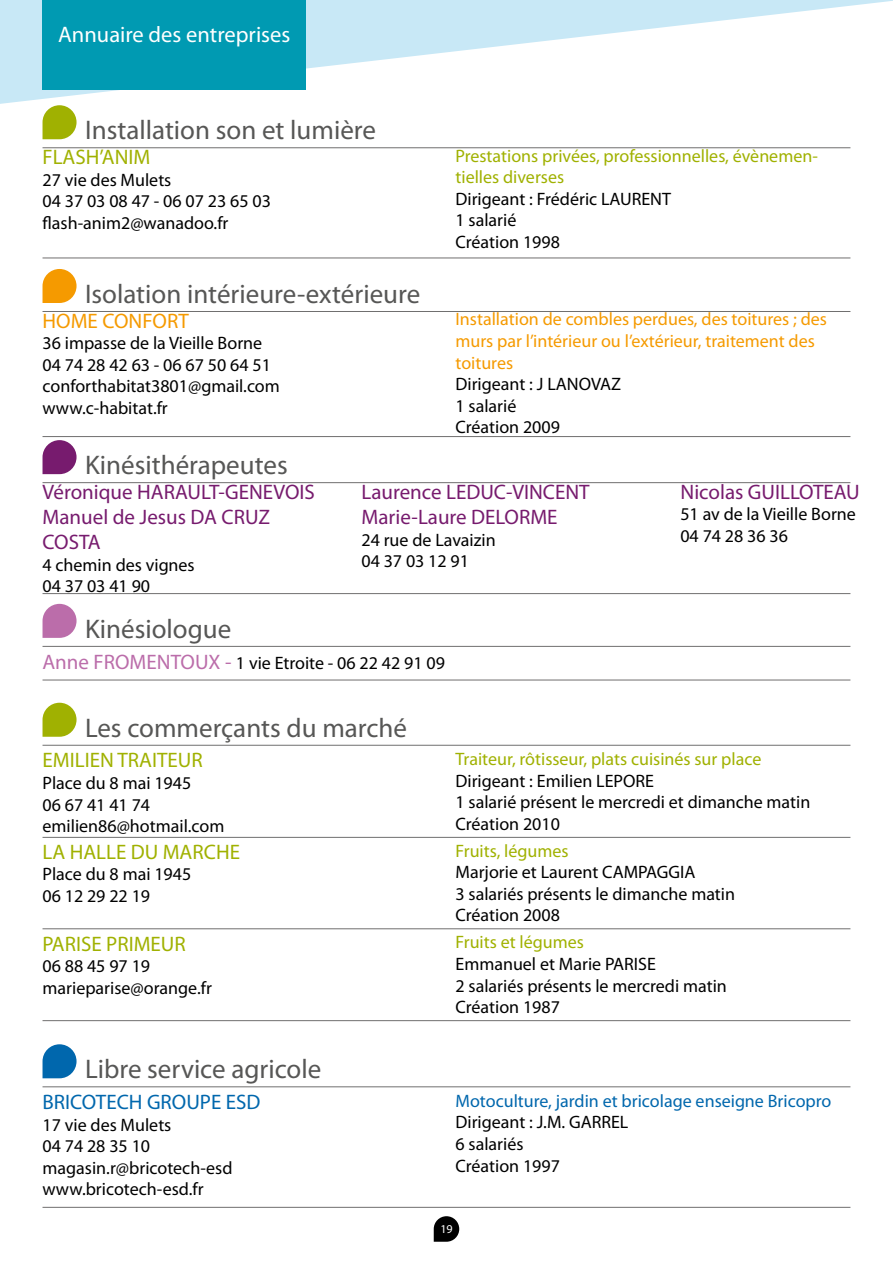
<style>
.page{position:relative;width:893px;height:1263px;background:#fff}
.page>*{position:absolute;margin:0;border:0;box-sizing:border-box;transform-origin:0 0}
.t1{font:27px "Myriad Pro";color:#575756}
.t2{font:22.5px "Myriad Pro";color:#fff}
.t3{font:21px/25.2px "Myriad Pro";color:#771b6e}
.t4{font:21px "Myriad Pro";color:#a0b101}
.t5{font:21px "Myriad Pro";color:#0067ad}
.t6{font:21px "Myriad Pro";color:#f59a00}
.t7{font:18px/21.6px "Myriad Pro";color:#000}
.t8{font:18px/21.6px "Myriad Pro";color:#a0b101}
.t9{font:18px/21.6px "Myriad Pro";color:#f59a00}
.t10{font:18px "Myriad Pro";color:#0067ad}
.t11{font:12px "Myriad Pro";color:#fff}
.s1{font-size:21px;color:#bb6daa}
</style>
<div class="page">
<svg style="left:434px;top:1216px;width:25px;height:26px"></svg>
<svg style="left:0;top:0;width:893px;height:104px"></svg>
<div style="left:43px;top:0;width:263px;height:89px;background:#009ab2"></div>
<svg style="left:43px;top:105px;width:34px;height:34px"></svg>
<svg style="left:43px;top:269px;width:34px;height:34px"></svg>
<hr style="left:43px;top:147px;width:807px;height:1px;background:#706f6f">
<hr style="left:43px;top:311px;width:807px;height:1px;background:#706f6f">
<hr style="left:43px;top:258px;width:807px;height:1px;background:#706f6f">
<hr style="left:43px;top:436px;width:807px;height:1px;background:#706f6f">
<svg style="left:43px;top:440px;width:34px;height:34px"></svg>
<hr style="left:43px;top:482px;width:807px;height:1px;background:#706f6f">
<hr style="left:43px;top:593px;width:807px;height:1px;background:#706f6f">
<svg style="left:43px;top:604px;width:34px;height:34px"></svg>
<hr style="left:43px;top:646px;width:807px;height:1px;background:#706f6f">
<hr style="left:43px;top:680px;width:807px;height:1px;background:#706f6f">
<svg style="left:43px;top:703px;width:34px;height:34px"></svg>
<svg style="left:43px;top:1044px;width:34px;height:34px"></svg>
<hr style="left:43px;top:745px;width:807px;height:1px;background:#706f6f">
<hr style="left:43px;top:1086px;width:807px;height:1px;background:#706f6f">
<hr style="left:43px;top:1207px;width:807px;height:1px;background:#706f6f">
<hr style="left:43px;top:837px;width:807px;height:1px;background:#706f6f">
<hr style="left:43px;top:928px;width:807px;height:1px;background:#706f6f">
<hr style="left:43px;top:1020px;width:807px;height:1px;background:#706f6f">
<p class="t2" style="left:58px;top:21px;width:234px">Annuaire des entreprises</p>
<h1 class="t1" style="left:85px;top:114px;width:292px">Installation son et lumière</h1>
<p class="t4" style="left:43px;top:144px;width:109px">FLASH’ANIM</p>
<p class="t7" style="left:43px;top:168px;width:230px">27 vie des Mulets<br>04 37 03 08 47 - 06 07 23 65 03 flash-anim2@wanadoo.fr</p>
<h1 class="t1" style="left:85px;top:277px;width:337px">Isolation intérieure-extérieure</h1>
<p class="t6" style="left:43px;top:308px;width:148px">HOME CONFORT</p>
<p class="t7" style="left:43px;top:332px;width:239px">36 impasse de la Vieille Borne<br>04 74 28 42 63 - 06 67 50 64 51 conforthabitat3801@gmail.com www.c-habitat.fr</p>
<h1 class="t1" style="left:85px;top:448px;width:204px">Kinésithérapeutes</h1>
<p class="t8" style="left:455px;top:145px;width:364px">Prestations privées, professionnelles, évènemen&shy;tielles diverses</p>
<p class="t7" style="left:455px;top:188px;width:217px">Dirigeant : Frédéric LAURENT<br>1 salarié<br>Création 1998</p>
<p class="t9" style="left:455px;top:308px;width:373px">Installation de combles perdues, des toitures ; des murs par l’intérieur ou l’extérieur, traitement des toitures</p>
<p class="t7" style="left:455px;top:373px;width:167px">Dirigeant : J LANOVAZ<br>1 salarié<br>Création 2009</p>
<p class="t3" style="left:43px;top:479px;width:274px">Véronique HARAULT-GENEVOIS<br>Manuel de Jesus DA CRUZ<br>COSTA</p>
<p class="t7" style="left:43px;top:554px;width:154px">4 chemin des vignes<br>04 37 03 41 90</p>
<h1 class="t1" style="left:85px;top:612px;width:148px">Kinésiologue</h1>
<p class="t3" style="left:361px;top:479px;width:230px">Laurence LEDUC-VINCENT<br>Marie-Laure DELORME</p>
<p class="t7" style="left:361px;top:528px;width:136px">24 rue de Lavaizin<br>04 37 03 12 91</p>
<p class="t7" style="left:43px;top:651px;width:404px"><span class="s1">Anne FROMENTOUX -</span> 1 vie Etroite - 06 22 42 91 09</p>
<h1 class="t1" style="left:85px;top:711px;width:324px">Les commerçants du marché</h1>
<p class="t3" style="left:680px;top:479px;width:181px">Nicolas GUILLOTEAU</p>
<p class="t7" style="left:680px;top:503px;width:177px">51 av de la Vieille Borne<br>04 74 28 36 36</p>
<p class="t4" style="left:43px;top:747px;width:162px">EMILIEN TRAITEUR</p>
<p class="t7" style="left:43px;top:772px;width:183px">Place du 8 mai 1945<br>06 67 41 41 74 emilien86@hotmail.com</p>
<p class="t4" style="left:43px;top:839px;width:199px">LA HALLE DU MARCHE</p>
<p class="t7" style="left:43px;top:863px;width:150px">Place du 8 mai 1945<br>06 12 29 22 19</p>
<p class="t4" style="left:43px;top:931px;width:145px">PARISE PRIMEUR</p>
<p class="t7" style="left:43px;top:955px;width:171px">06 88 45 97 19 marieparise@orange.fr</p>
<h1 class="t1" style="left:85px;top:1052px;width:238px">Libre service agricole</h1>
<p class="t5" style="left:43px;top:1089px;width:220px">BRICOTECH GROUPE ESD</p>
<p class="t7" style="left:43px;top:1113px;width:191px">17 vie des Mulets<br>04 74 28 35 10 magasin.r@bricotech-esd www.bricotech-esd.fr</p>
<p class="t8" style="left:455px;top:748px;width:307px">Traiteur, rôtisseur, plats cuisinés sur place</p>
<p class="t7" style="left:455px;top:770px;width:356px">Dirigeant : Emilien LEPORE<br>1 salarié présent le mercredi et dimanche matin<br>Création 2010</p>
<p class="t8" style="left:455px;top:839px;width:115px">Fruits, légumes</p>
<p class="t7" style="left:455px;top:861px;width:281px">Marjorie et Laurent CAMPAGGIA<br>3 salariés présents le dimanche matin<br>Création 2008</p>
<p class="t8" style="left:455px;top:931px;width:130px">Fruits et légumes</p>
<p class="t7" style="left:455px;top:953px;width:273px">Emmanuel et Marie PARISE<br>2 salariés présents le mercredi matin<br>Création 1987</p>
<p class="t10" style="left:455px;top:1089px;width:377px">Motoculture, jardin et bricolage enseigne Bricopro</p>
<p class="t7" style="left:455px;top:1111px;width:174px">Dirigeant : J.M. GARREL<br>6 salariés<br>Création 1997</p>
<p class="t11" style="left:440px;top:1222px;width:14px">19</p>
</div>
